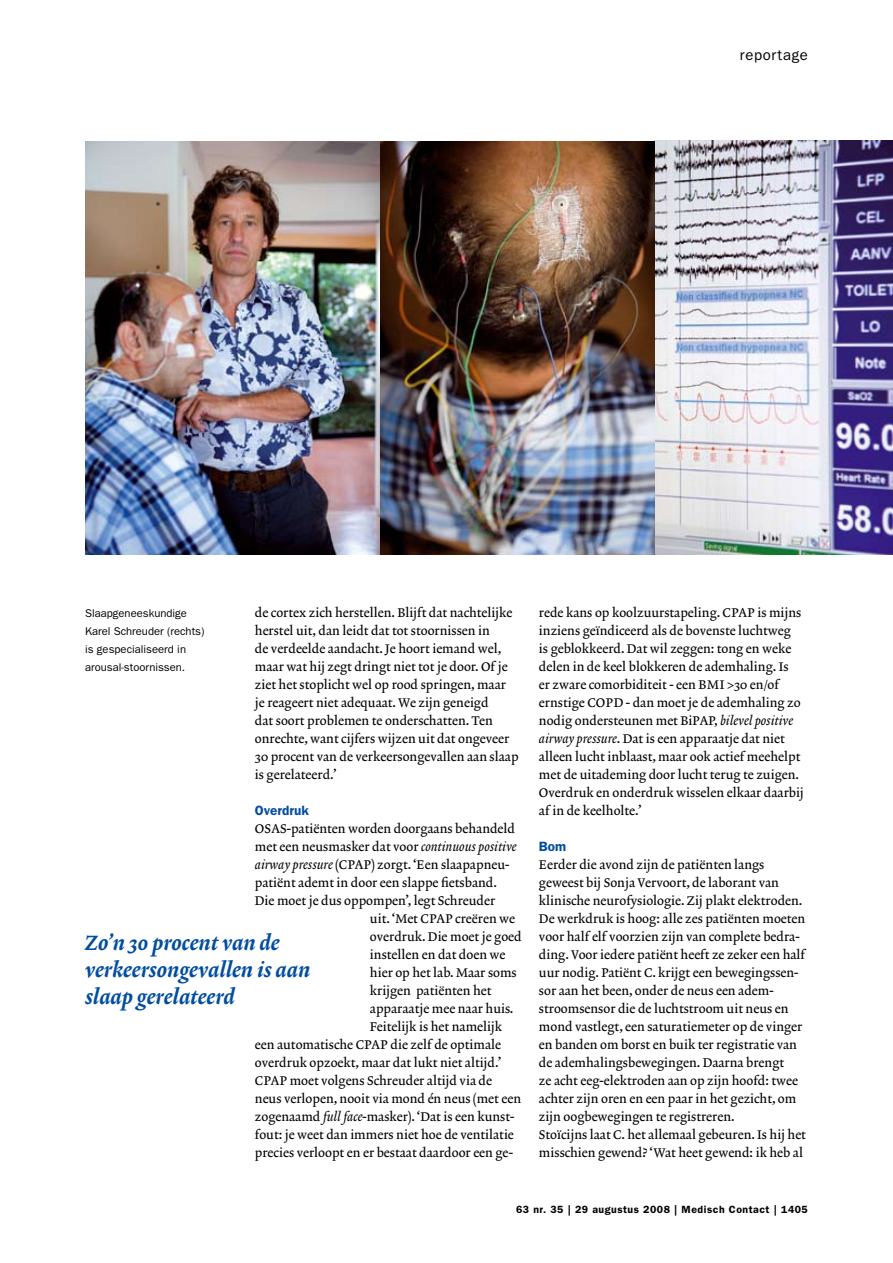
<style>
.page{position:relative;width:893px;height:1263px;background:#fff}
.page>*{position:absolute;margin:0;border:0;box-sizing:border-box;transform-origin:0 0}
.t1{font:21px/27px "Lexicon No 2 Italic D";color:#004d9f}
.t2{font:15px "ITC Franklin Gothic Std";letter-spacing:.04em;color:#000}
.t3{font:600 13.5px "ITC Franklin Gothic Std";color:#004d9f}
.t4{font:12.75px/18px "Lexicon No 2 Roman A";color:#000}
.t5{font:11.25px/18px "ITC Franklin Gothic Std";color:#000}
.t6{font:600 10.5px "ITC Franklin Gothic Std";letter-spacing:.05em;color:#000}
.s1{font-family:"Lexicon No 2 Italic A"}
</style>
<div class="page">
<img style="left:85px;top:141px;width:296px;height:414px">
<img style="left:381px;top:140px;width:512px;height:415px">
<p class="t2" style="left:740px;top:46px;width:69px">reportage</p>
<p class="t4" style="left:255px;top:604px;width:265px">de cortex zich herstellen. Blijft dat nachtelijke herstel uit, dan leidt dat tot stoornissen in<br>de verdeelde aandacht. Je hoort iemand wel, maar wat hij zegt dringt niet tot je door. Of je ziet het stoplicht wel op rood springen, maar je reageert niet adequaat. We zijn geneigd<br>dat soort problemen te onderschatten. Ten onrechte, want cijfers wijzen uit dat ongeveer 30 procent van de verkeersongevallen aan slaap is gerelateerd.’</p>
<p class="t3" style="left:255px;top:802px;width:56px">Overdruk</p>
<p class="t4" style="left:255px;top:820px;width:262px">OSAS-patiënten worden doorgaans behandeld</p>
<p class="t4" style="left:255px;top:838px;width:263px">met een neusmasker dat voor <span class="s1">continuous positive</span></p>
<p class="t4" style="left:255px;top:856px;width:256px"><span class="s1">airway pressure</span> (CPAP) zorgt. ‘Een slaapapneu-</p>
<p class="t4" style="left:255px;top:874px;width:244px">patiënt ademt in door een slappe fietsband.</p>
<p class="t4" style="left:255px;top:892px;width:242px">Die moet je dus oppompen’, legt Schreuder</p>
<p class="t4" style="left:370px;top:910px;width:147px">uit. ‘Met CPAP creëren we</p>
<p class="t4" style="left:370px;top:928px;width:153px">overdruk. Die moet je goed</p>
<p class="t4" style="left:370px;top:946px;width:137px">instellen en dat doen we</p>
<p class="t4" style="left:370px;top:964px;width:148px">hier op het lab. Maar soms</p>
<p class="t4" style="left:370px;top:982px;width:123px">krijgen patiënten het</p>
<p class="t4" style="left:370px;top:1000px;width:145px">apparaatje mee naar huis.</p>
<p class="t4" style="left:370px;top:1018px;width:134px">Feitelijk is het namelijk</p>
<p class="t4" style="left:255px;top:1036px;width:248px">een automatische CPAP die zelf de optimale</p>
<p class="t4" style="left:255px;top:1054px;width:248px">overdruk opzoekt, maar dat lukt niet altijd.’</p>
<p class="t4" style="left:255px;top:1072px;width:239px">CPAP moet volgens Schreuder altijd via de</p>
<p class="t4" style="left:255px;top:1090px;width:268px">neus verlopen, nooit via mond én neus (met een</p>
<p class="t4" style="left:255px;top:1108px;width:261px">zogenaamd <span class="s1">full face</span>-masker). ‘Dat is een kunst-</p>
<p class="t4" style="left:255px;top:1126px;width:261px">fout: je weet dan immers niet hoe de ventilatie</p>
<p class="t4" style="left:255px;top:1144px;width:260px">precies verloopt en er bestaat daardoor een ge-</p>
<p class="t5" style="left:85px;top:604px;width:121px">Slaapgeneeskundige<br>Karel Schreuder (rechts) is gespecialiseerd in arousal-stoornissen.</p>
<h1 class="t1" style="left:85px;top:930px;width:227px">Zo’n 30 procent van de verkeersongevallen is aan slaap gerelateerd</h1>
<p class="t4" style="left:539px;top:604px;width:266px">rede kans op koolzuurstapeling. CPAP is mijns inziens geïndiceerd als de bovenste luchtweg<br>is geblokkeerd. Dat wil zeggen: tong en weke delen in de keel blokkeren de ademhaling. Is<br>er zware comorbiditeit - een BMI &gt;30 en/of ernstige COPD - dan moet je de ademhaling zo nodig ondersteunen met BiPAP, <span class="s1">bilevel positive airway pressure</span>. Dat is een apparaatje dat niet alleen lucht inblaast, maar ook actief meehelpt met de uitademing door lucht terug te zuigen.<br>Overdruk en onderdruk wisselen elkaar daarbij af in de keelholte.’</p>
<p class="t3" style="left:539px;top:838px;width:29px">Bom</p>
<p class="t4" style="left:539px;top:856px;width:269px">Eerder die avond zijn de patiënten langs geweest bij Sonja Vervoort, de laborant van klinische neurofysiologie. Zij plakt elektroden.<br>De werkdruk is hoog: alle zes patiënten moeten voor half elf voorzien zijn van complete bedra&shy;ding. Voor iedere patiënt heeft ze zeker een half uur nodig. Patiënt C. krijgt een bewegingssen&shy;sor aan het been, onder de neus een adem&shy;stroomsensor die de luchtstroom uit neus en mond vastlegt, een saturatiemeter op de vinger en banden om borst en buik ter registratie van de ademhalingsbewegingen. Daarna brengt<br>ze acht eeg-elektroden aan op zijn hoofd: twee achter zijn oren en een paar in het gezicht, om zijn oogbewegingen te registreren.<br>Stoïcijns laat C. het allemaal gebeuren. Is hij het misschien gewend? ‘Wat heet gewend: ik heb al</p>
<p class="t6" style="left:516px;top:1203px;width:293px">63 nr. 35 | 29 augustus 2008 | Medisch Contact | 1405</p>
</div>
